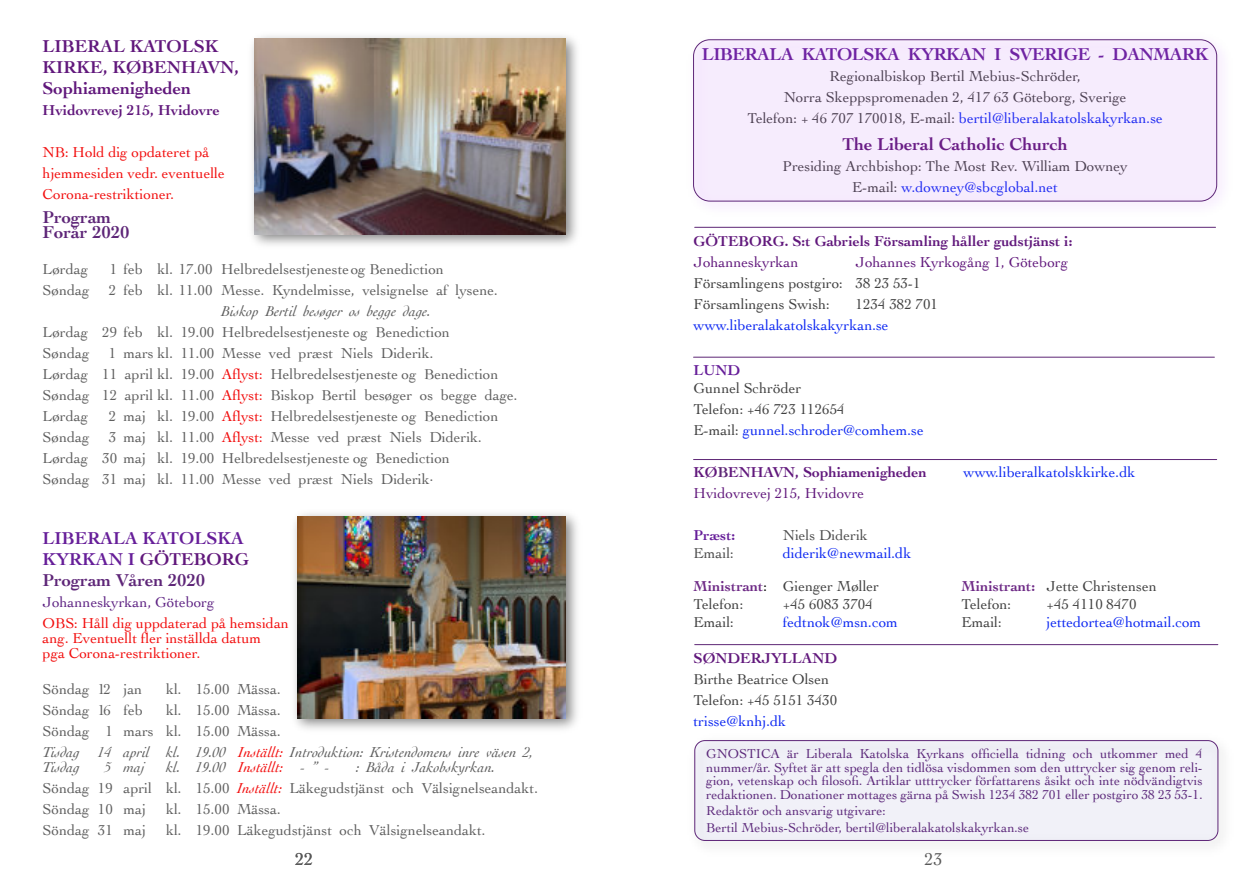
<style>
.page{position:relative;width:1259px;height:893px;background:#fff}
.page>*{position:absolute;margin:0;border:0;box-sizing:border-box;transform-origin:0 0}
.t1{font:700 18px/21px "Cochin";color:#661e99}
.t2{font:700 18px/21px "Cochin";color:#61187c}
.t3{font:700 18px "Cochin";letter-spacing:-.025em;color:#661e99}
.t4{font:700 18px "Cochin";color:#601779}
.t5{font:700 18px/15px "Cochin";color:#5e2678}
.t6{font:18px "Cochin";color:#595959}
.t7{font:15px/21px "Cochin";color:#5f5f5f}
.t8{font:15px/21px "Cochin";color:#404040}
.t9{font:italic 15px/21px "Cochin";color:#5f5f5f}
.t10{font:15px/21px "Cochin";color:#f20d0d}
.t11{font:15px "Cochin";color:#0d28f2}
.t12{font:700 15px "Cochin";color:#61187c}
.t13{font:15px "Cochin";color:#61187c}
.t14{font:15px "Cochin";color:#5e2383}
.t15{font:15px "Cochin";color:#4d4d4d}
.t16{font:700 15px "Cochin";color:#661e99}
.t17{font:13.5px/13.5px "Cochin";color:#5e2678;text-align:justify}
.s1{color:#f20d0d}
.s2{color:#61187c}
.s3{color:#5e2678}
.s4{font-style:normal}
.s5{font-style:italic}
.s6{font-style:italic;color:#f20d0d}
.s7{color:#0d28f2}
.s8{color:#5d2675}
.s9{font-weight:700;color:#6e2a86}
.s10{color:#000}
</style>
<div class="page">
<img style="left:294px;top:513px;width:283px;height:216px">
<img style="left:297px;top:516px;width:269px;height:202px">
<img style="left:252px;top:36px;width:325px;height:209px">
<img style="left:255px;top:39px;width:311px;height:195px">
<img style="left:693px;top:40px;width:529px;height:166px">
<div style="left:693px;top:39px;width:524px;height:162px;background:#f6ecfd;border:1px solid #5e2678;border-radius:16px"></div>
<hr style="left:694px;top:227px;width:521px;height:1px;background:#5d2675">
<hr style="left:693px;top:357px;width:521px;height:1px;background:#5d2675">
<hr style="left:694px;top:644px;width:523px;height:1px;background:#5d2675">
<hr style="left:693px;top:459px;width:523px;height:1px;background:#5d2675">
<div style="left:698px;top:740px;width:523px;height:104px;background:#f4f4f4"></div>
<div style="left:694px;top:740px;width:524px;height:101px;background:#f1f1f8;border:1px solid #5e2678;border-radius:10px"></div>
<p class="t2" style="left:43px;top:37px;width:198px">LIBERAL KATOLSK<br>KIRKE, KØBENHAVN,<br>Sophiamenigheden</p>
<p class="t12" style="left:43px;top:104px;width:179px">Hvidovrevej 215, Hvidovre</p>
<p class="t10" style="left:43px;top:143px;width:184px">NB: Hold dig opdateret på hjemmesiden vedr. eventuelle<br>Corona-restriktioner.</p>
<p class="t5" style="left:43px;top:211px;width:89px">Program<br>Forår 2020</p>
<p class="t7" style="left:43px;top:260px;width:47px">Lørdag</p>
<p class="t7" style="left:110px;top:260px;width:336px">1 feb kl. 17.00 Helbredelsestjenesteog Benediction</p>
<p class="t7" style="left:43px;top:281px;width:48px">Søndag</p>
<p class="t7" style="left:109px;top:281px;width:390px">2 feb kl. 11.00 Messe. Kyndelmisse, velsignelse af lysene.</p>
<p class="t9" style="left:221px;top:301px;width:211px">Biskop Bertil besøger os begge dage.</p>
<p class="t7" style="left:43px;top:323px;width:409px">Lørdag 29 feb kl. 19.00 Helbredelsestjeneste og Benediction<br>Søndag</p>
<p class="t7" style="left:43px;top:344px;width:476px;text-indent:66px">1 mars kl. 11.00 Messe ved præst Niels Diderik.<br>Lørdag 11 april kl. 19.00 <span class="s1">Aflyst:</span> Helbredelsestjeneste og Benediction Søndag 12 april kl. 11.00 <span class="s1">Aflyst:</span> Biskop Bertil besøger os begge dage.<br>Lørdag</p>
<p class="t7" style="left:109px;top:407px;width:391px">2 maj kl. 19.00 <span class="s1">Aflyst:</span> Helbredelsestjeneste og Benediction</p>
<p class="t7" style="left:43px;top:428px;width:441px;text-indent:66px">3 maj kl. 11.00 <span class="s1">Aflyst:</span> Messe ved præst Niels Diderik.<br>Lørdag 30 maj kl. 19.00 Helbredelsestjeneste og Benediction<br>Søndag 31 maj kl. 11.00 Messe ved præst Niels Diderik.</p>
<p class="t7" style="left:43px;top:428px;width:48px">Søndag</p>
<p class="t1" style="left:43px;top:529px;width:208px">LIBERALA KATOLSKA<br>KYRKAN I <span class="s2">GÖTEBORG<br></span><span class="s3">Program Våren 2020</span></p>
<p class="t14" style="left:43px;top:596px;width:173px">Johanneskyrkan, Göteborg</p>
<p class="t10" style="left:43px;top:617px;width:248px;line-height:15px">OBS: Håll dig uppdaterad på hemsidan ang. Eventuellt fler inställda datum<br>pga Corona-restriktioner.</p>
<p class="t7" style="left:43px;top:680px;width:101px">Söndag 12 jan</p>
<p class="t7" style="left:166px;top:680px;width:116px">kl. 15.00 Mässa.</p>
<p class="t7" style="left:43px;top:701px;width:102px">Söndag 16 feb</p>
<p class="t9" style="left:43px;top:700px;width:492px;text-indent:123px"><span class="s4">kl. 15.00 Mässa.<br>Söndag 1 mars kl. 15.00 Mässa.<br></span>Tisdag 14 april kl. 19.00 <span class="s1">Inställt:</span> Introduktion: Kristendomens inre väsen 2,</p>
<p class="t9" style="left:43px;top:757px;width:39px">Tisdag</p>
<p class="t9" style="left:105px;top:757px;width:42px">5 maj</p>
<p class="t9" style="left:166px;top:757px;width:165px">kl. 19.00 <span class="s1">Inställt:</span> - ” -</p>
<p class="t7" style="left:43px;top:758px;width:497px;text-indent:313px"><span class="s5">: Båda i Jakobskyrkan.<br></span>Söndag 19 april kl. 15.00 <span class="s6">Inställt:</span> Läkegudstjänst och Välsignelseandakt.<br>Söndag 10 maj</p>
<p class="t7" style="left:166px;top:800px;width:116px">kl. 15.00 Mässa.</p>
<p class="t7" style="left:43px;top:821px;width:105px">Söndag 31 maj</p>
<p class="t7" style="left:166px;top:821px;width:321px">kl. 19.00 Läkegudstjänst och Välsignelseandakt.</p>
<p class="t6" style="left:295px;top:852px;width:20px">22</p>
<p class="t3" style="left:702px;top:47px;width:508px">LIBERALA KATOLSKA KYRKAN I SVERIGE - DANMARK</p>
<p class="t8" style="left:747px;top:67px;width:417px;text-align:center">Regionalbiskop Bertil Mebius-Schröder,<br>Norra Skeppspromenaden 2, 417 63 Göteborg, Sverige<br>Telefon: + 46 707 170018, E-mail: <span class="s7">bertil@liberalakatolskakyrkan.se</span></p>
<p class="t4" style="left:842px;top:137px;width:227px">The Liberal Catholic Church</p>
<p class="t8" style="left:782px;top:157px;width:347px;text-align:center">Presiding Archbishop: The Most Rev. William Downey<br>E-mail: <span class="s7">w.downey@sbcglobal.net</span></p>
<p class="t12" style="left:693px;top:235px;width:380px">GÖTEBORG. S:t Gabriels Församling håller gudstjänst i:</p>
<p class="t13" style="left:693px;top:256px;width:107px">Johanneskyrkan</p>
<p class="t13" style="left:855px;top:256px;width:214px">Johannes Kyrkogång 1, Göteborg</p>
<p class="t8" style="left:693px;top:274px;width:229px">Församlingens postgiro: 38 23 53-1<br>Församlingens Swish:</p>
<p class="t8" style="left:855px;top:295px;width:84px">1234 382 701</p>
<p class="t11" style="left:693px;top:319px;width:197px">www.liberalakatolskakyrkan.se</p>
<p class="t16" style="left:693px;top:364px;width:48px">LUND</p>
<p class="t8" style="left:693px;top:379px;width:232px">Gunnel Schröder<br>Telefon: +46 723 112654<br>E-mail: <span class="s7">gunnel.schroder@comhem.se</span></p>
<p class="t12" style="left:693px;top:466px;width:235px">KØ<span class="s8">B</span>ENHAVN, Sophiamenigheden</p>
<p class="t11" style="left:963px;top:466px;width:173px">www.liberalkatolskkirke.dk</p>
<p class="t13" style="left:693px;top:487px;width:172px">Hvidovrevej 215, Hvidovre</p>
<p class="t16" style="left:693px;top:529px;width:43px">Præst:</p>
<p class="t15" style="left:783px;top:529px;width:87px">Niels Diderik</p>
<p class="t15" style="left:693px;top:547px;width:42px">Email:</p>
<p class="t11" style="left:783px;top:547px;width:130px">diderik@newmail.dk</p>
<p class="t8" style="left:693px;top:577px;width:187px"><span class="s9">Ministrant</span><span class="s10">:</span> Gienger Møller</p>
<p class="t8" style="left:961px;top:577px;width:197px"><span class="s9">Ministrant:</span> Jette Christensen</p>
<p class="t8" style="left:693px;top:595px;width:51px">Telefon:</p>
<p class="t8" style="left:783px;top:595px;width:92px">+45 6083 3704</p>
<p class="t8" style="left:961px;top:595px;width:51px">Telefon:</p>
<p class="t8" style="left:1046px;top:595px;width:92px">+45 4110 8470</p>
<p class="t8" style="left:693px;top:613px;width:42px">Email:</p>
<p class="t11" style="left:783px;top:616px;width:116px">fedtnok@msn.com</p>
<p class="t8" style="left:961px;top:613px;width:42px">Email:</p>
<p class="t11" style="left:1046px;top:616px;width:156px">jettedortea@hotmail.com</p>
<p class="t12" style="left:693px;top:652px;width:145px">SØNDERJYLLAND</p>
<p class="t8" style="left:693px;top:670px;width:145px">Birthe Beatrice Olsen<br>Telefon: +45 5151 3430</p>
<p class="t11" style="left:693px;top:715px;width:94px">trisse@knhj.dk</p>
<p class="t17" style="left:706px;top:748px;width:498px">GNOSTICA är Liberala Katolska Kyrkans officiella tidning och utkommer med 4 nummer/år. Syftet är att spegla den tidlösa visdommen som den uttrycker sig genom reli&shy;gion, vetenskap och filosofi. Artiklar utttrycker författarens åsikt och inte nödvändigtvis redaktionen. Donationer mottages gärna på Swish 1234 382 701 eller postgiro 38 23 53-1.</p>
<p class="t17" style="left:706px;top:804px;width:324px;line-height:16.5px">Redaktör och ansvarig utgivare:<br>Bertil Mebius-Schröder, bertil@liberalakatolskakyrkan.se</p>
<p class="t6" style="left:924px;top:852px;width:20px">23</p>
</div>
